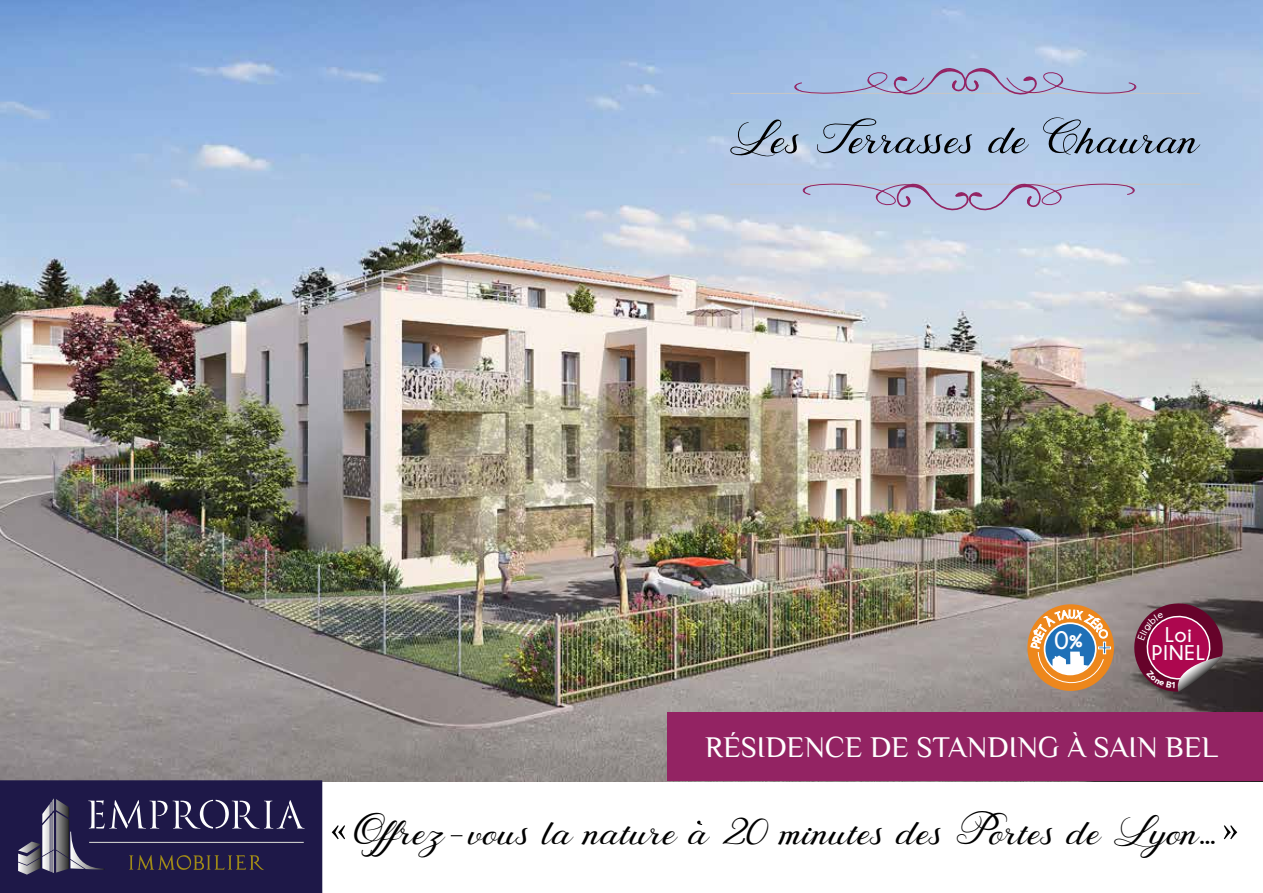
<style>
.page{position:relative;width:1263px;height:893px;background:#fff}
.page>*{position:absolute;margin:0;border:0;box-sizing:border-box;transform-origin:0 0}
.t1{font:45.75px "Behind Script";color:#000}
.t2{font:30px "Philosopher";color:#fff}
.t3{font:700 25.65px "Champagne&Limousines";color:#fffeff}
.t4{font:700 25.5px "Champagne&Limousines";color:#1f70b7}
.t5{font:700 21.15px/18px "Champagne&Limousines";letter-spacing:.05em;color:#fff;text-align:center}
</style>
<div class="page">
<img style="left:0;top:0;width:1263px;height:781px">
<div style="left:1027px;top:604px;width:87px;height:87px;background:#ed871c;border-radius:50%"></div>
<svg style="left:0;top:780px;width:322px;height:113px;background:#312b54"></svg>
<div style="left:668px;top:712px;width:595px;height:69px;background:#932363"></div>
<svg style="left:728px;top:111px;width:472px;height:47px;background:#9bb2cd"></svg>
<hr style="left:730px;top:93px;width:470px;height:1px;background:#c6c6c6">
<hr style="left:730px;top:184px;width:470px;height:1px;background:#c6c6c6">
<svg style="left:786px;top:60px;width:358px;height:40px;background:#a8b9db"></svg>
<svg style="left:795px;top:176px;width:347px;height:39px;background:#b7c1df"></svg>
<svg style="left:697px;top:820px;width:5px;height:5px"></svg>
<svg style="left:332px;top:825px;width:13px;height:14px"></svg>
<svg style="left:1224px;top:825px;width:13px;height:14px"></svg>
<svg style="left:1030px;top:610px;width:81px;height:74px"></svg>
<svg style="left:1129px;top:599px;width:94px;height:93px;background:#843354"></svg>
<p class="t3" style="left:1054px;top:626px;width:30px">0%</p>
<p class="t5" style="left:1152px;top:626px;width:55px">Loi<br>PINEL</p>
<p class="t4" style="left:1097px;top:634px;width:16px">+</p>
<p class="t2" style="left:705px;top:731px;width:514px">RÉSIDENCE DE STANDING À SAIN BEL</p>
<p class="t1" style="left:354px;top:807px;width:863px">Offrez vous la nature a 20 minutes des Portes de Lyon…</p>
</div>
